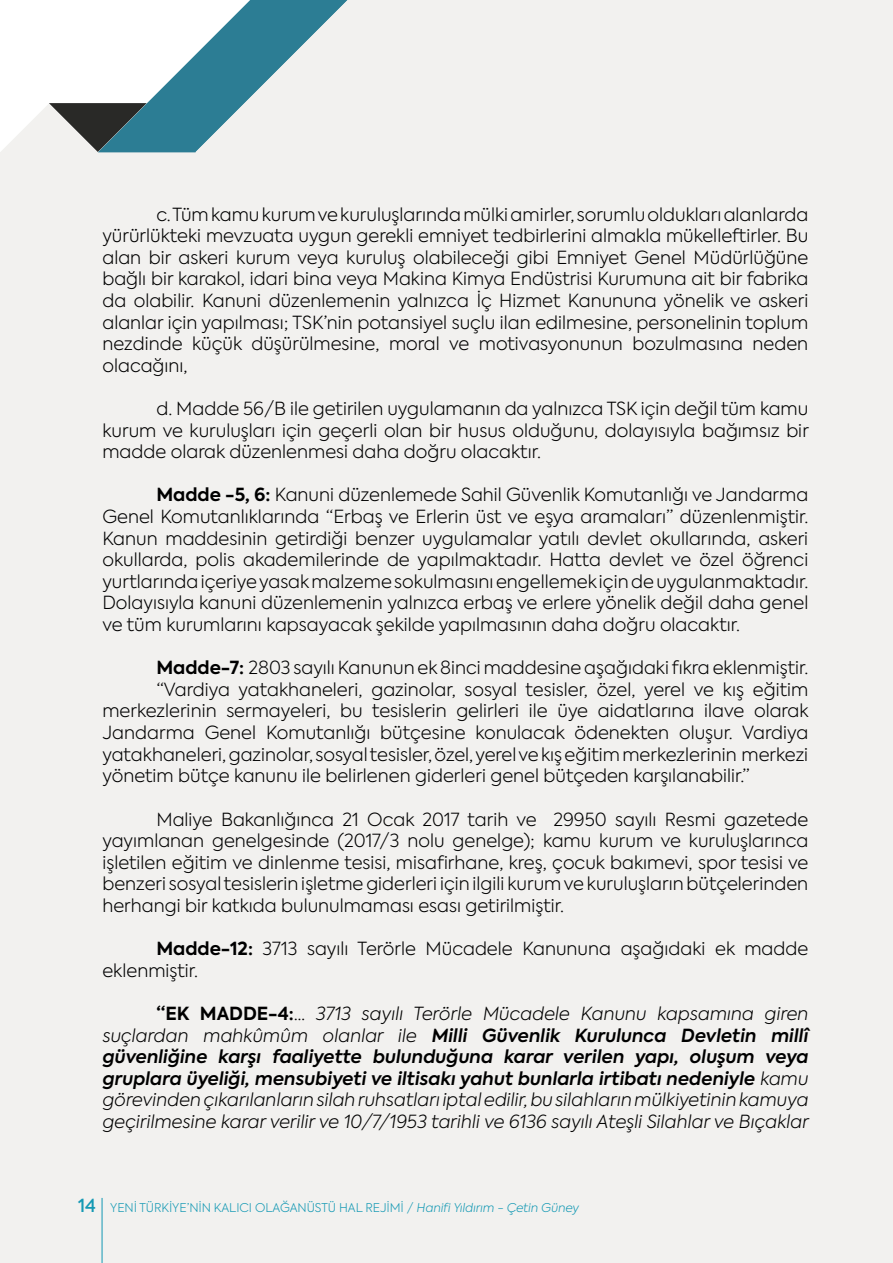
<style>
.page{position:relative;width:893px;height:1263px;background:#fff}
.page>*{position:absolute;margin:0;border:0;box-sizing:border-box;transform-origin:0 0}
.t1{font:300 18px/21.6px "Axiforma";color:#000;text-align:justify}
.t2{font:italic 300 18px/21.6px "Axiforma";color:#000;text-align:justify}
.t3{font:300 12px "Axiforma";color:#1499b4}
.s1{font-weight:700}
.s2{font-weight:700;font-style:normal}
.s3{font-style:normal}
.s4{font-weight:600}
.s5{font-weight:500;font-size:18px}
.s6{font-style:italic}
</style>
<div class="page">
<div style="left:0;top:152px;width:892px;height:1111px;background:#f2f1ef"></div>
<div style="left:348px;top:0;width:545px;height:152px;background:#f2f1ef"></div>
<svg style="left:1px;top:0;width:347px;height:152px"></svg>
<hr style="left:102px;top:1198px;width:1px;height:65px;background:#1499b4">
<p class="t1" style="left:102px;top:203px;width:707px;text-indent:54px">c. Tüm kamu kurum ve kuruluşlarında mülki amirler, sorumlu oldukları alanlarda yürürlükteki mevzuata uygun gerekli emniyet tedbirlerini almakla mükelleftirler. Bu alan bir askeri kurum veya kuruluş olabileceği gibi Emniyet Genel Müdürlüğüne bağlı bir karakol, idari bina veya Makina Kimya Endüstrisi Kurumuna ait bir fabrika da olabilir. Kanuni düzenlemenin yalnızca İç Hizmet Kanununa yönelik ve askeri alanlar için yapılması; TSK’nin potansiyel suçlu ilan edilmesine, personelinin toplum nezdinde küçük düşürülmesine, moral ve motivasyonunun bozulmasına neden olacağını,</p>
<p class="t1" style="left:102px;top:398px;width:708px;text-indent:54px">d. Madde 56/B ile getirilen uygulamanın da yalnızca TSK için değil tüm kamu kurum ve kuruluşları için geçerli olan bir husus olduğunu, dolayısıyla bağımsız bir madde olarak düzenlenmesi daha doğru olacaktır.</p>
<p class="t1" style="left:102px;top:484px;width:707px;text-indent:54px"><span class="s1">Madde -5, 6:</span> Kanuni düzenlemede Sahil Güvenlik Komutanlığı ve Jandarma Genel Komutanlıklarında “Erbaş ve Erlerin üst ve eşya aramaları” düzenlenmiştir.<br>Kanun maddesinin getirdiği benzer uygulamalar yatılı devlet okullarında, askeri okullarda, polis akademilerinde de yapılmaktadır. Hatta devlet ve özel öğrenci yurtlarında içeriye yasak malzeme sokulmasını engellemek için de uygulanmaktadır.<br>Dolayısıyla kanuni düzenlemenin yalnızca erbaş ve erlere yönelik değil daha genel ve tüm kurumlarını kapsayacak şekilde yapılmasının daha doğru olacaktır.</p>
<p class="t1" style="left:156px;top:657px;width:653px"><span class="s1">Madde-7:</span> 2803 sayılı Kanunun ek 8inci maddesine aşağıdaki fıkra eklenmiştir.</p>
<p class="t1" style="left:156px;top:678px;width:653px">“Vardiya yatakhaneleri, gazinolar, sosyal tesisler, özel, yerel ve kış eğitim</p>
<p class="t1" style="left:102px;top:700px;width:708px">merkezlerinin sermayeleri, bu tesislerin gelirleri ile üye aidatlarına ilave olarak</p>
<p class="t1" style="left:102px;top:722px;width:707px">Jandarma Genel Komutanlığı bütçesine konulacak ödenekten oluşur. Vardiya</p>
<p class="t1" style="left:102px;top:743px;width:707px">yatakhaneleri, gazinolar, sosyal tesisler, özel, yerel ve kış eğitim merkezlerinin merkezi</p>
<p class="t1" style="left:102px;top:765px;width:649px">yönetim bütçe kanunu ile belirlenen giderleri genel bütçeden karşılanabilir.”</p>
<p class="t1" style="left:102px;top:808px;width:707px;text-indent:54px">Maliye Bakanlığınca 21 Ocak 2017 tarih ve 29950 sayılı Resmi gazetede yayımlanan genelgesinde (2017/3 nolu genelge); kamu kurum ve kuruluşlarınca işletilen eğitim ve dinlenme tesisi, misafirhane, kreş, çocuk bakımevi, spor tesisi ve benzeri sosyal tesislerin işletme giderleri için ilgili kurum ve kuruluşların bütçelerinden herhangi bir katkıda bulunulmaması esası getirilmiştir.</p>
<p class="t1" style="left:102px;top:938px;width:707px;text-indent:54px"><span class="s1">Madde-12:</span> 3713 sayılı Terörle Mücadele Kanununa aşağıdaki ek madde eklenmiştir.</p>
<p class="t2" style="left:102px;top:1002px;width:708px;text-indent:54px"><span class="s2">“EK MADDE-4:</span><span class="s3">…</span> 3713 sayılı Terörle Mücadele Kanunu kapsamına giren suçlardan mahkûmûm olanlar ile <span class="s4">Milli Güvenlik Kurulunca Devletin millî güvenliğine karşı faaliyette bulunduğuna karar verilen yapı, oluşum veya gruplara üyeliği, mensubiyeti ve iltisakı yahut bunlarla irtibatı nedeniyle</span> kamu görevinden çıkarılanların silah ruhsatları iptal edilir, bu silahların mülkiyetinin kamuya geçirilmesine karar verilir ve 10/7/1953 tarihli ve 6136 sayılı Ateşli Silahlar ve Bıçaklar</p>
<p class="t3" style="left:78px;top:1199px;width:502px"><span class="s5">14</span> YENİ TÜRKİYE’NİN KALICI OLAĞANÜSTÜ HAL REJİMİ / <span class="s6">Hanifi Yıldırım - Çetin Güney</span></p>
</div>
